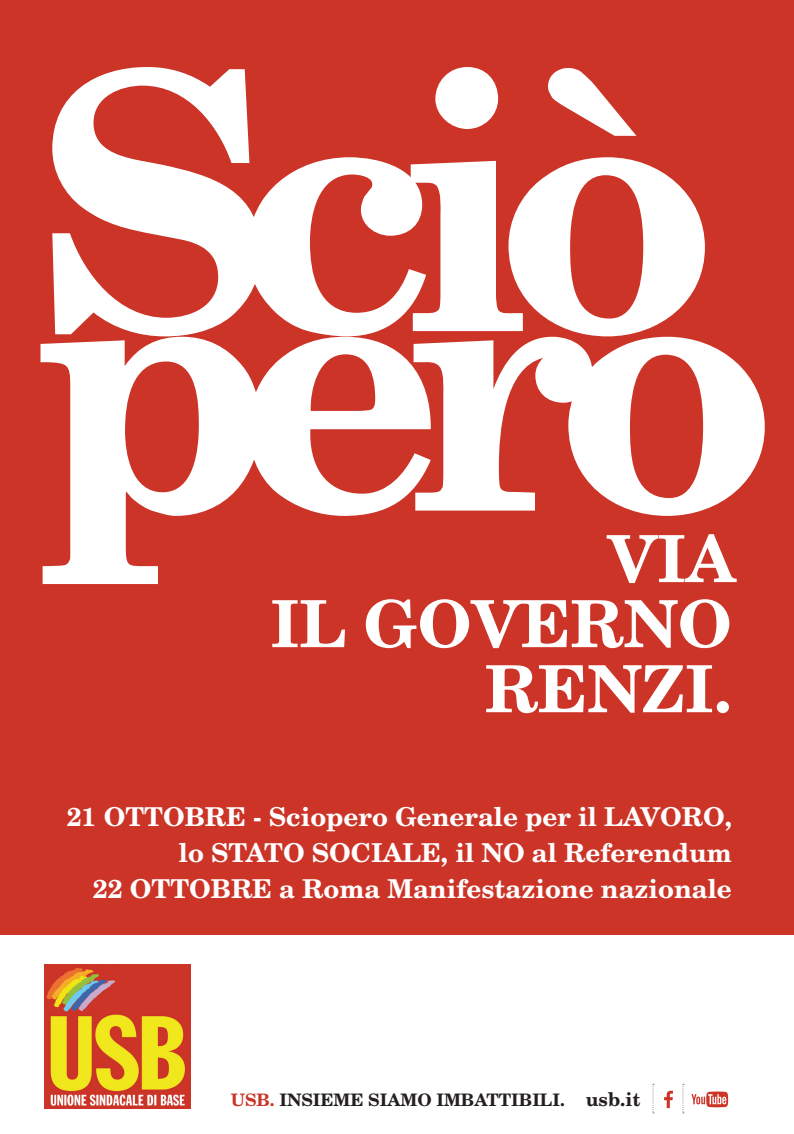
<style>
.page{position:relative;width:794px;height:1134px;background:#fff}
.page>*{position:absolute;margin:0;border:0;box-sizing:border-box;transform-origin:0 0}
.t1{font:700 358.24px "New Century Schlbk";letter-spacing:-.1em;color:#fff}
.t2{font:700 65.04px "New Century Schlbk";color:#fff}
.t3{font:700 26px "New Century Schlbk";color:#fff}
.t4{font:700 18.84px "New Century Schlbk";color:#231f20}
.t5{font:700 17.2px "New Century Schlbk";color:#231f20}
.s1{color:#cc3427}
</style>
<div class="page">
<div style="left:0;top:0;width:794px;height:935px;background:#cc3427"></div>
<img style="left:45px;top:964px;width:146px;height:145px">
<img style="left:691px;top:1091px;width:38px;height:17px">
<img style="left:664px;top:1090px;width:9px;height:18px">
<svg style="left:682px;top:1084px;width:2px;height:29px"></svg>
<svg style="left:652px;top:1084px;width:2px;height:29px"></svg>
<p class="t1" style="left:34px;top:-30px;width:684px">Sciò</p>
<p class="t1" style="left:34px;top:150px;width:743px">pero</p>
<p class="t2" style="left:608px;top:517px;width:129px">VIA</p>
<p class="t2" style="left:270px;top:582px;width:463px">IL GOVERNO</p>
<p class="t2" style="left:485px;top:647px;width:248px">RENZI.</p>
<p class="t3" style="left:67px;top:800px;width:666px">21 OTTOBRE - Sciopero Generale per il LAVORO,</p>
<p class="t3" style="left:179px;top:836px;width:554px">lo STATO SOCIALE, il NO al Referendum</p>
<p class="t3" style="left:93px;top:872px;width:640px">22 OTTOBRE a Roma Manifestazione nazionale</p>
<p class="t5" style="left:231px;top:1088px;width:335px"><span class="s1">USB.</span> INSIEME SIAMO IMBATTIBILI.</p>
<p class="t4" style="left:586px;top:1087px;width:56px">usb.it</p>
</div>
